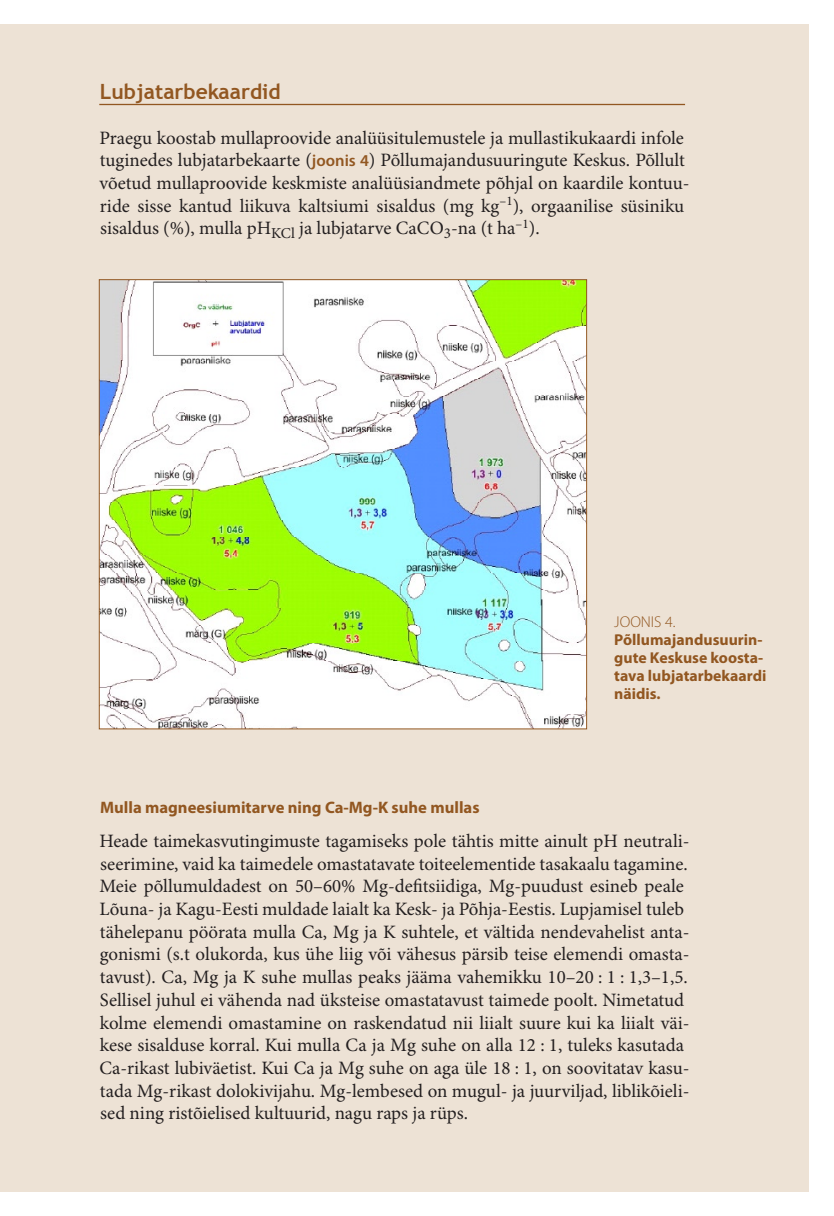
<style>
.page{position:relative;width:834px;height:1216px;background:#fff}
.page>*{position:absolute;margin:0;border:0;box-sizing:border-box;transform-origin:0 0}
.t1{font:700 21px "Trebuchet MS";color:#925721}
.t2{font:18.9px/22.8px "Minion Pro";color:#231f20}
.t3{font:700 16.62px "Myriad Pro";color:#925721}
.t4{font:700 15.75px/17.8px "Myriad Pro";color:#925721}
.t5{font:300 15.75px "Myriad Pro";color:#925721}
.s1{font-family:"Myriad Pro";font-weight:600;font-size:16.62px;color:#925721}
</style>
<div class="page">
<div style="left:0;top:25px;width:809px;height:1167px;background:#ede2d5"></div>
<hr style="left:99px;top:104px;width:586px;height:1px;background:#925721">
<img style="left:101px;top:281px;width:484px;height:446px">
<p class="t1" style="left:100px;top:78px;width:182px">Lubjatarbekaardid</p>
<p class="t2" style="left:99px;top:127px;width:591px">Praegu koostab mullaproovide analüüsitulemustele ja mullastikukaardi infole tuginedes lubjatarbekaarte (<span class="s1">joonis 4</span>) Põllumajandusuuringute Keskus. Põllult võetud mullaproovide keskmiste analüüsiandmete põhjal on kaardile kontuu&shy;ride sisse kantud liikuva kaltsiumi sisaldus (mg kg<sup>–1</sup>), orgaanilise süsiniku sisaldus (%), mulla pH<sub>KCl</sub> ja lubjatarve CaCO<sub>3</sub>-na (t ha<sup>–1</sup>).</p>
<p class="t5" style="left:614px;top:613px;width:63px">JOONIS 4.</p>
<p class="t4" style="left:614px;top:631px;width:153px">Põllumajandusuurin&shy;gute Keskuse koosta&shy;tava lubjatarbekaardi näidis.</p>
<p class="t3" style="left:100px;top:798px;width:381px">Mulla magneesiumitarve ning Ca-Mg-K suhe mullas</p>
<p class="t2" style="left:99px;top:830px;width:591px">Heade taimekasvutingimuste tagamiseks pole tähtis mitte ainult pH neutrali&shy;seerimine, vaid ka taimedele omastatavate toiteelementide tasakaalu tagamine.<br>Meie põllumuldadest on 50–60% Mg-defitsiidiga, Mg-puudust esineb peale Lõuna- ja Kagu-Eesti muldade laialt ka Kesk- ja Põhja-Eestis. Lupjamisel tuleb tähelepanu pöörata mulla Ca, Mg ja K suhtele, et vältida nendevahelist anta&shy;gonismi (s.t olukorda, kus ühe liig või vähesus pärsib teise elemendi omasta&shy;tavust). Ca, Mg ja K suhe mullas peaks jääma vahemikku 10–20 : 1 : 1,3–1,5.<br>Sellisel juhul ei vähenda nad üksteise omastatavust taimede poolt. Nimetatud kolme elemendi omastamine on raskendatud nii liialt suure kui ka liialt väi&shy;kese sisalduse korral. Kui mulla Ca ja Mg suhe on alla 12 : 1, tuleks kasutada Ca-rikast lubiväetist. Kui Ca ja Mg suhe on aga üle 18 : 1, on soovitatav kasu&shy;tada Mg-rikast dolokivijahu. Mg-lembesed on mugul- ja juurviljad, liblikõieli&shy;sed ning ristõielised kultuurid, nagu raps ja rüps.</p>
</div>
